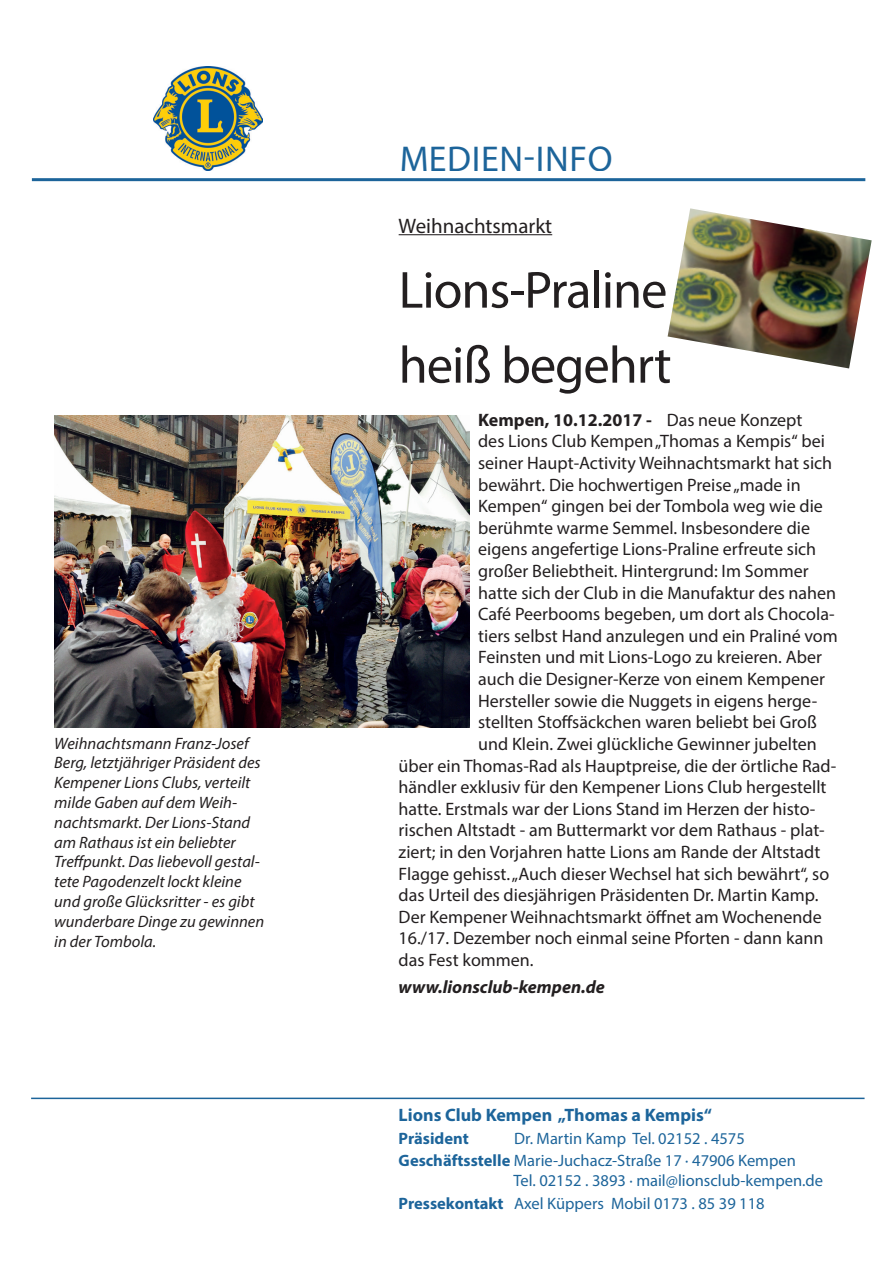
<style>
.page{position:relative;width:893px;height:1263px;background:#fff}
.page>*{position:absolute;margin:0;border:0;box-sizing:border-box;transform-origin:0 0}
.t1{font:52.5px/75px "Myriad Pro";letter-spacing:-.02em;color:#231f20}
.t2{font:36px "Myriad Pro";letter-spacing:.02em;color:#03538f}
.t3{font:21px "Myriad Pro";color:#231f20}
.t4{font:18px "Myriad Pro";color:#231f20}
.t5{font:700 18px "Myriad Pro";color:#231f20}
.t6{font:700 18px "Myriad Pro";color:#03538f}
.t7{font:italic 700 18px "Myriad Pro";color:#231f20}
.t8{font:italic 16.5px/19.8px "Myriad Pro";color:#231f20}
.t9{font:16.5px/22.5px "Myriad Pro";color:#03538f}
.t10{font:700 16.5px "Myriad Pro";color:#03538f}
.s1{font-weight:400}
.s2{font-weight:700}
</style>
<div class="page">
<hr style="left:32px;top:178px;width:833px;height:3px;background:#03538f">
<hr style="left:31px;top:1097px;width:834px;height:2px;background:#03538f">
<hr style="left:399px;top:234px;width:153px;height:1px;background:#231f20">
<img style="left:153px;top:67px;width:109px;height:103px">
<img style="left:668px;top:208px;width:204px;height:160px">
<img style="left:54px;top:415px;width:416px;height:312px">
<p class="t8" style="left:54px;top:733px;width:211px">Weihnachtsmann Franz-Josef<br>Berg, letztjähriger Präsident des<br>Kempener Lions Clubs, verteilt milde Gaben auf dem Weih&shy;nachtsmarkt. Der Lions-Stand am Rathaus ist ein beliebter<br>Treffpunkt. Das liebevoll gestal&shy;tete Pagodenzelt lockt kleine und große Glücksritter - es gibt wunderbare Dinge zu gewinnen in der Tombola.</p>
<h2 class="t2" style="left:399px;top:136px;width:215px">MEDIEN-INFO</h2>
<p class="t3" style="left:399px;top:213px;width:155px">Weihnachtsmarkt</p>
<h1 class="t1" style="left:399px;top:252px;width:274px">Lions-Praline heiß begehrt</h1>
<p class="t5" style="left:478px;top:408px;width:326px">Kempen, 10.12.2017 - <span class="s1">Das neue Konzept</span></p>
<p class="t4" style="left:478px;top:430px;width:348px">des Lions Club Kempen „Thomas a Kempis“ bei</p>
<p class="t4" style="left:478px;top:452px;width:356px">seiner Haupt-Activity Weihnachtsmarkt hat sich</p>
<p class="t4" style="left:478px;top:473px;width:324px">bewährt. Die hochwertigen Preise „made in</p>
<p class="t4" style="left:478px;top:495px;width:346px">Kempen“ gingen bei der Tombola weg wie die</p>
<p class="t4" style="left:478px;top:517px;width:333px">berühmte warme Semmel. Insbesondere die</p>
<p class="t4" style="left:478px;top:538px;width:340px">eigens angefertige Lions-Praline erfreute sich</p>
<p class="t4" style="left:478px;top:560px;width:332px">großer Beliebtheit. Hintergrund: Im Sommer</p>
<p class="t4" style="left:478px;top:581px;width:360px">hatte sich der Club in die Manufaktur des nahen</p>
<p class="t4" style="left:478px;top:603px;width:358px">Café Peerbooms begeben, um dort als Chocola-</p>
<p class="t4" style="left:478px;top:625px;width:361px">tiers selbst Hand anzulegen und ein Praliné vom</p>
<p class="t4" style="left:478px;top:646px;width:345px">Feinsten und mit Lions-Logo zu kreieren. Aber</p>
<p class="t4" style="left:478px;top:668px;width:348px">auch die Designer-Kerze von einem Kempener</p>
<p class="t4" style="left:478px;top:689px;width:341px">Hersteller sowie die Nuggets in eigens herge-</p>
<p class="t4" style="left:478px;top:711px;width:340px">stellten Stoffsäckchen waren beliebt bei Groß</p>
<p class="t4" style="left:478px;top:733px;width:340px">und Klein. Zwei glückliche Gewinner jubelten</p>
<p class="t4" style="left:399px;top:754px;width:439px">über ein Thomas-Rad als Hauptpreise, die der örtliche Rad-</p>
<p class="t4" style="left:399px;top:776px;width:429px">händler exklusiv für den Kempener Lions Club hergestellt</p>
<p class="t4" style="left:399px;top:797px;width:418px">hatte. Erstmals war der Lions Stand im Herzen der histo-</p>
<p class="t4" style="left:399px;top:819px;width:428px">rischen Altstadt - am Buttermarkt vor dem Rathaus - plat-</p>
<p class="t4" style="left:399px;top:841px;width:423px">ziert; in den Vorjahren hatte Lions am Rande der Altstadt</p>
<p class="t4" style="left:399px;top:862px;width:432px">Flagge gehisst. „Auch dieser Wechsel hat sich bewährt“, so</p>
<p class="t4" style="left:399px;top:884px;width:421px">das Urteil des diesjährigen Präsidenten Dr. Martin Kamp.</p>
<p class="t4" style="left:399px;top:905px;width:425px">Der Kempener Weihnachtsmarkt öffnet am Wochenende</p>
<p class="t4" style="left:399px;top:927px;width:426px">16./17. Dezember noch einmal seine Pforten - dann kann</p>
<p class="t4" style="left:399px;top:949px;width:136px">das Fest kommen.</p>
<p class="t7" style="left:399px;top:975px;width:208px">www.lionsclub-kempen.de</p>
<p class="t6" style="left:399px;top:1103px;width:315px">Lions Club Kempen „Thomas a Kempis“</p>
<p class="t10" style="left:399px;top:1127px;width:72px">Präsident</p>
<p class="t9" style="left:399px;top:1127px;width:399px;text-indent:116px">Dr. Martin Kamp Tel. 02152 . 4575<br><span class="s2">Geschäftsstelle</span> Marie-Juchacz-Straße 17 · 47906 Kempen</p>
<p class="t9" style="left:399px;top:1169px;width:426px;text-indent:115px">Tel. 02152 . 3893 · mail@lionsclub-kempen.de<br><span class="s2">Pressekontakt</span> Axel Küppers Mobil 0173 . 85 39 118</p>
</div>
